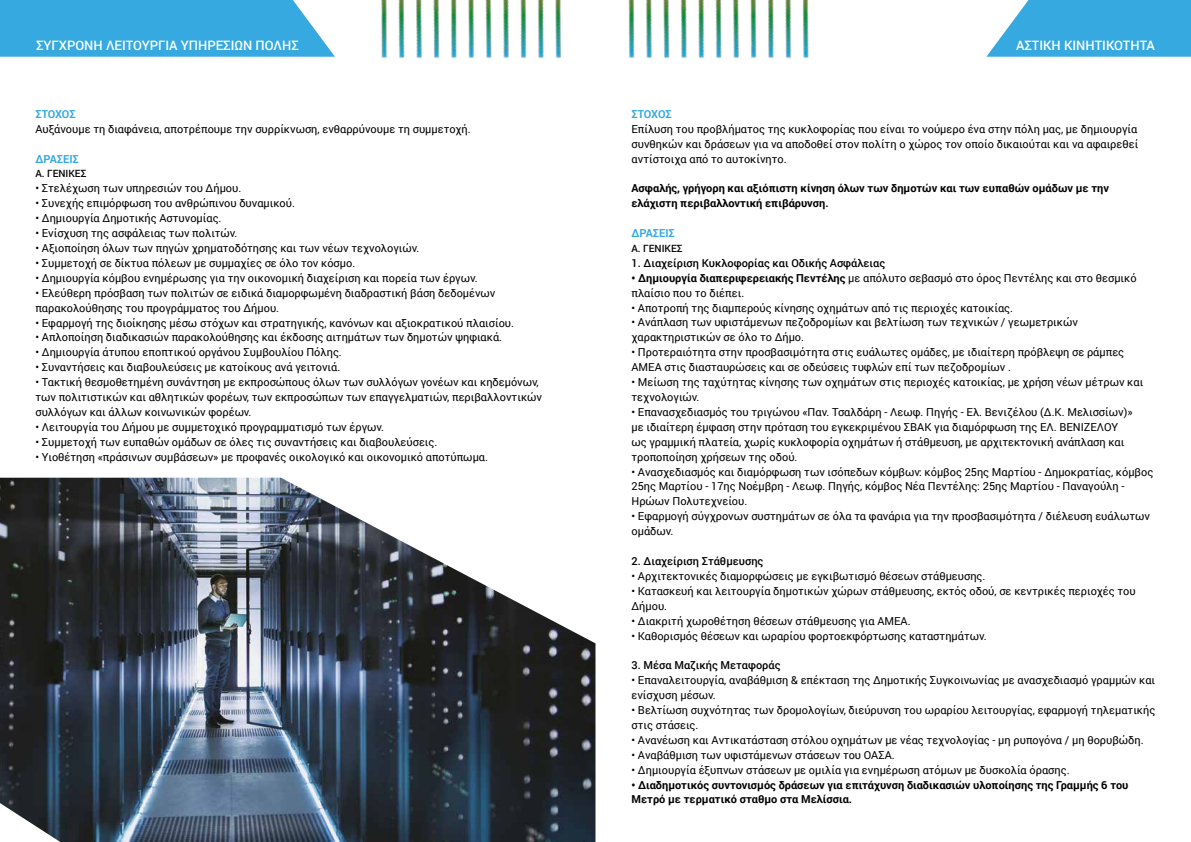
<style>
.page{position:relative;width:1191px;height:842px;background:#fff}
.page>*{position:absolute;margin:0;border:0;box-sizing:border-box;transform-origin:0 0}
.t1{font:500 13px "Roboto";color:#fff}
.t2{font:11px/14.9px "Roboto";color:#000}
.t3{font:700 11px/14.9px "Roboto";color:#000}
.t4{font:500 11px "Roboto";color:#000}
.t5{font:700 11px "Roboto";color:#36a9e1}
.t6{font:500 10px "Roboto";color:#000}
.s1{font-weight:700}
</style>
<div class="page">
<svg style="left:986px;top:0;width:205px;height:57px;background:#4bb2e4"></svg>
<img style="left:381px;top:0;width:163px;height:58px">
<svg style="left:0;top:0;width:335px;height:57px;background:#43aee3"></svg>
<img style="left:0;top:478px;width:595px;height:364px">
<img style="left:555px;top:0;width:254px;height:58px">
<p class="t1" style="left:36px;top:36px;width:264px">ΣΥΓΧΡΟΝΗ ΛΕΙΤΟΥΡΓΙΑ ΥΠΗΡΕΣΙΩΝ ΠΟΛΗΣ</p>
<p class="t5" style="left:35px;top:106px;width:42px">ΣΤΟΧΟΣ</p>
<p class="t2" style="left:35px;top:121px;width:437px">Αυξάνουμε τη διαφάνεια, αποτρέπουμε την συρρίκνωση, ενθαρρύνουμε τη συμμετοχή.</p>
<p class="t5" style="left:35px;top:151px;width:45px">ΔΡΑΣΕΙΣ</p>
<p class="t6" style="left:35px;top:167px;width:53px">Α. ΓΕΝΙΚΕΣ</p>
<p class="t2" style="left:35px;top:181px;width:207px">• Στελέχωση των υπηρεσιών του Δήμου.</p>
<p class="t2" style="left:35px;top:195px;width:261px">• Συνεχής επιμόρφωση του ανθρώπινου δυναμικού.</p>
<p class="t2" style="left:35px;top:210px;width:188px">• Δημιουργία Δημοτικής Αστυνομίας.</p>
<p class="t2" style="left:35px;top:225px;width:203px">• Ενίσχυση της ασφάλειας των πολιτών.</p>
<p class="t2" style="left:35px;top:240px;width:385px">• Αξιοποίηση όλων των πηγών χρηματοδότησης και των νέων τεχνολογιών.</p>
<p class="t2" style="left:35px;top:255px;width:321px">• Συμμετοχή σε δίκτυα πόλεων με συμμαχίες σε όλο τον κόσμο.</p>
<p class="t2" style="left:35px;top:270px;width:444px">• Δημιουργία κόμβου ενημέρωσης για την οικονομική διαχείριση και πορεία των έργων.</p>
<p class="t2" style="left:35px;top:285px;width:461px">• Ελεύθερη πρόσβαση των πολιτών σε ειδικά διαμορφωμένη διαδραστική βάση δεδομένων παρακολούθησης του προγράμματος του Δήμου.</p>
<p class="t2" style="left:35px;top:315px;width:480px">• Εφαρμογή της διοίκησης μέσω στόχων και στρατηγικής, κανόνων και αξιοκρατικού πλαισίου.</p>
<p class="t2" style="left:35px;top:330px;width:468px">• Απλοποίηση διαδικασιών παρακολούθησης και έκδοσης αιτημάτων των δημοτών ψηφιακά.</p>
<p class="t2" style="left:35px;top:345px;width:308px">• Δημιουργία άτυπου εποπτικού οργάνου Συμβουλίου Πόλης.</p>
<p class="t2" style="left:35px;top:359px;width:306px">• Συναντήσεις και διαβουλεύσεις με κατοίκους ανά γειτονιά.</p>
<p class="t2" style="left:35px;top:374px;width:508px">• Τακτική θεσμοθετημένη συνάντηση με εκπροσώπους όλων των συλλόγων γονέων και κηδεμόνων, των πολιτιστικών και αθλητικών φορέων, των εκπροσώπων των επαγγελματιών, περιβαλλοντικών συλλόγων και άλλων κοινωνικών φορέων.</p>
<p class="t2" style="left:35px;top:419px;width:350px">• Λειτουργία του Δήμου με συμμετοχικό προγραμματισμό των έργων.</p>
<p class="t2" style="left:35px;top:434px;width:403px">• Συμμετοχή των ευπαθών ομάδων σε όλες τις συναντήσεις και διαβουλεύσεις.</p>
<p class="t2" style="left:35px;top:449px;width:454px">• Υιοθέτηση «πράσινων συμβάσεων» με προφανές οικολογικό και οικονομικό αποτύπωμα.</p>
<p class="t1" style="left:1016px;top:36px;width:140px">ΑΣΤΙΚΗ ΚΙΝΗΤΙΚΟΤΗΤΑ</p>
<p class="t5" style="left:631px;top:106px;width:42px">ΣΤΟΧΟΣ</p>
<p class="t2" style="left:631px;top:121px;width:508px;text-align:justify">Επίλυση του προβλήματος της κυκλοφορίας που είναι το νούμερο ένα στην πόλη μας, με δημιουργία συνθηκών και δράσεων για να αποδοθεί στον πολίτη ο χώρος τον οποίο δικαιούται και να αφαιρεθεί αντίστοιχα από το αυτοκίνητο.</p>
<p class="t3" style="left:631px;top:181px;width:479px">Ασφαλής, γρήγορη και αξιόπιστη κίνηση όλων των δημοτών και των ευπαθών ομάδων με την ελάχιστη περιβαλλοντική επιβάρυνση.</p>
<p class="t5" style="left:631px;top:225px;width:45px">ΔΡΑΣΕΙΣ</p>
<p class="t6" style="left:631px;top:241px;width:53px">Α. ΓΕΝΙΚΕΣ</p>
<p class="t4" style="left:631px;top:255px;width:255px">1. Διαχείριση Κυκλοφορίας και Οδικής Ασφάλειας</p>
<p class="t2" style="left:631px;top:270px;width:506px"><span class="s1">• Δημιουργία διαπεριφερειακής Πεντέλης</span> με απόλυτο σεβασμό στο όρος Πεντέλης και στο θεσμικό πλαίσιο που το διέπει.</p>
<p class="t2" style="left:631px;top:300px;width:383px">• Αποτροπή της διαμπερούς κίνησης οχημάτων από τις περιοχές κατοικίας.</p>
<p class="t2" style="left:631px;top:315px;width:448px">• Ανάπλαση των υφιστάμενων πεζοδρομίων και βελτίωση των τεχνικών / γεωμετρικών χαρακτηριστικών σε όλο το Δήμο.</p>
<p class="t2" style="left:631px;top:344px;width:494px">• Προτεραιότητα στην προσβασιμότητα στις ευάλωτες ομάδες, με ιδιαίτερη πρόβλεψη σε ράμπες<br>ΑΜΕΑ στις διασταυρώσεις και σε οδεύσεις τυφλών επί των πεζοδρομίων .</p>
<p class="t2" style="left:631px;top:374px;width:513px">• Μείωση της ταχύτητας κίνησης των οχημάτων στις περιοχές κατοικίας, με χρήση νέων μέτρων και τεχνολογιών.</p>
<p class="t2" style="left:631px;top:404px;width:502px">• Επανασχεδιασμός του τριγώνου «Παν. Τσαλδάρη - Λεωφ. Πηγής - Ελ. Βενιζέλου (Δ.Κ. Μελισσίων)» με ιδιαίτερη έμφαση στην πρόταση του εγκεκριμένου ΣΒΑΚ για διαμόρφωση της ΕΛ. ΒΕΝΙΖΕΛΟΥ ως γραμμική πλατεία, χωρίς κυκλοφορία οχημάτων ή στάθμευση, με αρχιτεκτονική ανάπλαση και τροποποίηση χρήσεων της οδού.</p>
<p class="t2" style="left:631px;top:464px;width:523px">• Ανασχεδιασμός και διαμόρφωση των ισόπεδων κόμβων: κόμβος 25ης Μαρτίου - Δημοκρατίας, κόμβος<br>25ης Μαρτίου - 17ης Νοέμβρη - Λεωφ. Πηγής, κόμβος Νέα Πεντέλης: 25ης Μαρτίου - Παναγούλη -<br>Ηρώων Πολυτεχνείου.</p>
<p class="t2" style="left:631px;top:508px;width:520px">• Εφαρμογή σύγχρονων συστημάτων σε όλα τα φανάρια για την προσβασιμότητα / διέλευση ευάλωτων ομάδων.</p>
<p class="t4" style="left:631px;top:553px;width:133px">2. Διαχείριση Στάθμευσης</p>
<p class="t2" style="left:631px;top:568px;width:355px">• Αρχιτεκτονικές διαμορφώσεις με εγκιβωτισμό θέσεων στάθμευσης.</p>
<p class="t2" style="left:631px;top:583px;width:506px">• Κατασκευή και λειτουργία δημοτικών χώρων στάθμευσης, εκτός οδού, σε κεντρικές περιοχές του<br>Δήμου.</p>
<p class="t2" style="left:631px;top:613px;width:281px">• Διακριτή χωροθέτηση θέσεων στάθμευσης για ΑΜΕΑ.</p>
<p class="t2" style="left:631px;top:628px;width:357px">• Καθορισμός θέσεων και ωραρίου φορτοεκφόρτωσης καταστημάτων.</p>
<p class="t4" style="left:631px;top:658px;width:150px">3. Μέσα Μαζικής Μεταφοράς</p>
<p class="t2" style="left:631px;top:672px;width:525px">• Επαναλειτουργία, αναβάθμιση &amp; επέκταση της Δημοτικής Συγκοινωνίας με ανασχεδιασμό γραμμών και ενίσχυση μέσων.</p>
<p class="t2" style="left:631px;top:702px;width:525px">• Βελτίωση συχνότητας των δρομολογίων, διεύρυνση του ωραρίου λειτουργίας, εφαρμογή τηλεματικής στις στάσεις.</p>
<p class="t2" style="left:631px;top:732px;width:514px">• Ανανέωση και Αντικατάσταση στόλου οχημάτων με νέας τεχνολογίας - μη ρυπογόνα / μη θορυβώδη.</p>
<p class="t2" style="left:631px;top:747px;width:265px">• Αναβάθμιση των υφιστάμενων στάσεων του ΟΑΣΑ.</p>
<p class="t2" style="left:631px;top:762px;width:439px">• Δημιουργία έξυπνων στάσεων με ομιλία για ενημέρωση ατόμων με δυσκολία όρασης.</p>
<p class="t3" style="left:631px;top:777px;width:498px">• Διαδημοτικός συντονισμός δράσεων για επιτάχυνση διαδικασιών υλοποίησης της Γραμμής 6 του<br>Μετρό με τερματικό σταθμο στα Μελίσσια.</p>
</div>
